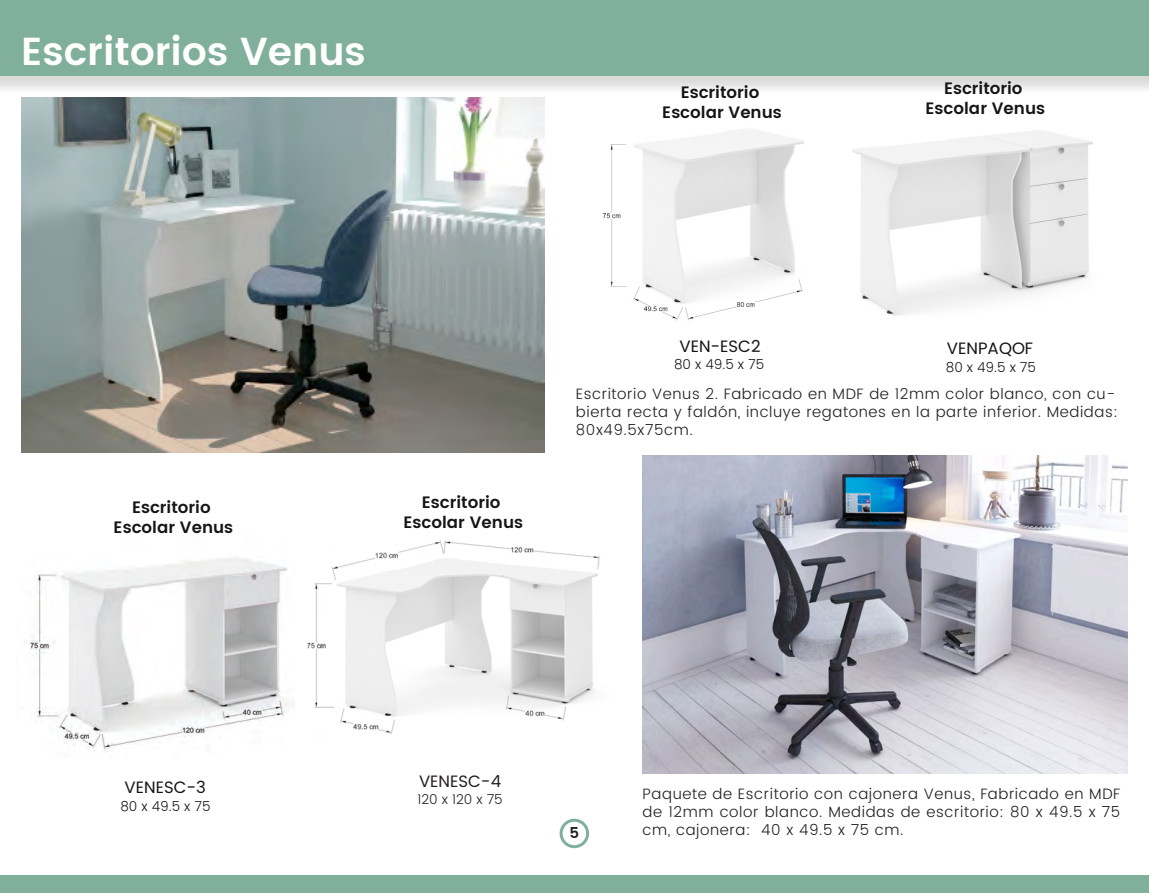
<style>
.page{position:relative;width:1149px;height:893px;background:#fff}
.page>*{position:absolute;margin:0;border:0;box-sizing:border-box;transform-origin:0 0}
.t1{font:600 39px "Poppins";color:#fff}
.t2{font:600 16.5px/19.8px "Poppins";color:#151515;text-align:center}
.t3{font:16.5px "Poppins";color:#151515}
.t4{font:16.5px "Poppins";color:#231f20}
.t5{font:300 15px/18px "Poppins";letter-spacing:.04em;color:#231f20}
.t6{font:600 15px "Poppins";color:#231f20}
.t7{font:300 13.5px "Poppins";color:#151515}
.t8{font:300 13.5px "Poppins";color:#231f20}
</style>
<div class="page">
<div style="left:0;top:0;width:1148px;height:95px;background:#231f20;opacity:.16"></div>
<div style="left:0;top:0;width:1148px;height:76px;background:#80af9b"></div>
<div style="left:0;top:875px;width:1148px;height:18px;background:#80af9b"></div>
<div style="left:559px;top:819px;width:30px;height:29px;border:3px solid #80af9b;border-radius:50%"></div>
<img style="left:24px;top:557px;width:271px;height:194px">
<img style="left:21px;top:98px;width:523px;height:355px">
<img style="left:642px;top:455px;width:485px;height:319px">
<img style="left:603px;top:129px;width:201px;height:192px">
<img style="left:852px;top:130px;width:241px;height:186px">
<img style="left:307px;top:540px;width:293px;height:194px">
<p class="t1" style="left:21px;top:22px;width:346px">Escritorios Venus</p>
<p class="t2" style="left:662px;top:83px;width:121px">Escritorio<br>Escolar Venus</p>
<p class="t2" style="left:925px;top:79px;width:121px">Escritorio<br>Escolar Venus</p>
<p class="t2" style="left:114px;top:498px;width:121px">Escritorio<br>Escolar Venus</p>
<p class="t2" style="left:403px;top:493px;width:121px">Escritorio<br>Escolar Venus</p>
<p class="t3" style="left:679px;top:334px;width:83px">VEN-ESC2</p>
<p class="t7" style="left:674px;top:355px;width:92px">80 x 49.5 x 75</p>
<p class="t3" style="left:946px;top:336px;width:87px">VENPAQOF</p>
<p class="t7" style="left:945px;top:357px;width:92px">80 x 49.5 x 75</p>
<p class="t5" style="left:575px;top:386px;width:543px">Escritorio Venus 2. Fabricado en MDF de 12mm color blanco, con cu&shy;bierta recta y faldón, incluye regatones en la parte inferior. Medidas:<br>80x49.5x75cm.</p>
<p class="t3" style="left:124px;top:775px;width:83px">VENESC-3</p>
<p class="t7" style="left:120px;top:797px;width:92px">80 x 49.5 x 75</p>
<p class="t4" style="left:419px;top:769px;width:84px">VENESC-4</p>
<p class="t8" style="left:417px;top:789px;width:87px">120 x 120 x 75</p>
<p class="t6" style="left:569px;top:822px;width:11px">5</p>
<p class="t5" style="left:642px;top:785px;width:479px;text-align:justify">Paquete de Escritorio con cajonera Venus, Fabricado en MDF de 12mm color blanco. Medidas de escritorio: 80 x 49.5 x 75 cm, cajonera: 40 x 49.5 x 75 cm.</p>
</div>
